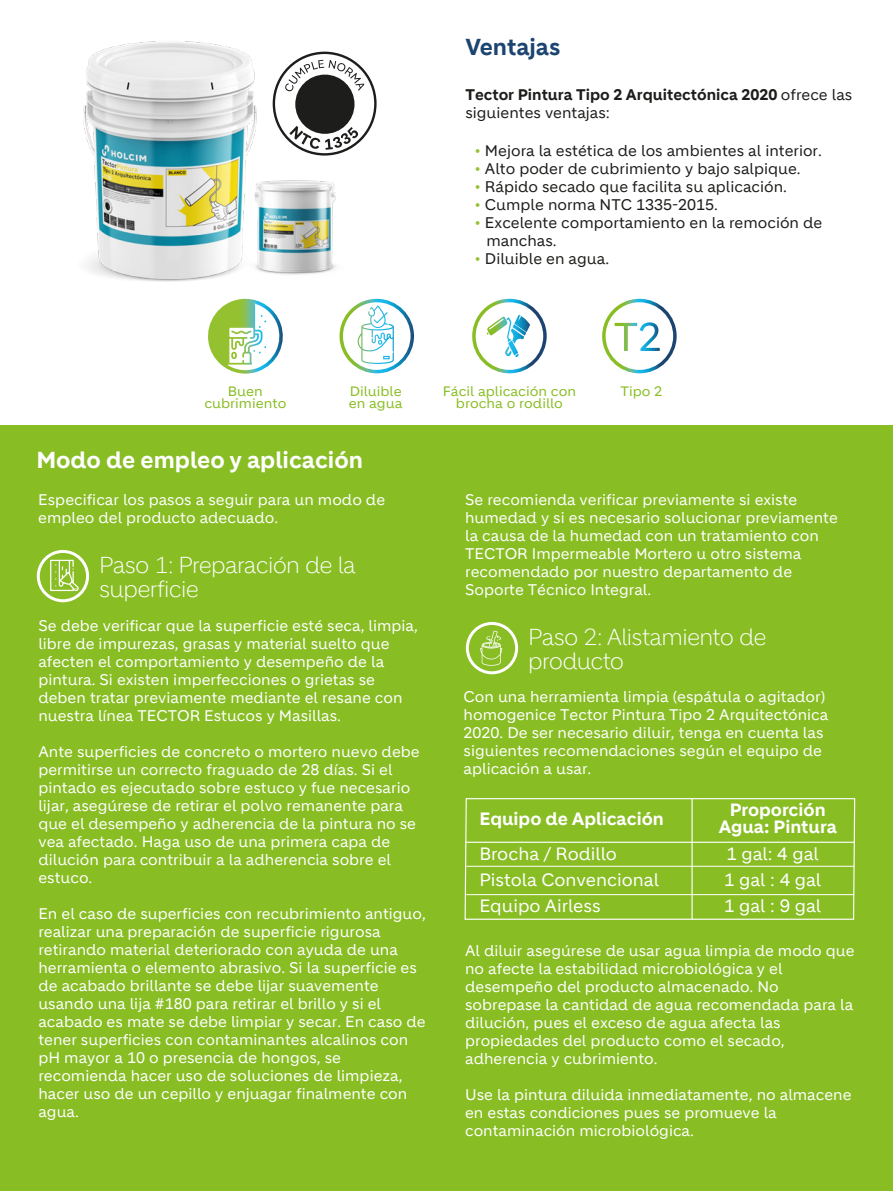
<style>
.page{position:relative;width:893px;height:1191px;background:#fff}
.page>*{position:absolute;margin:0;border:0;box-sizing:border-box;transform-origin:0 0}
.t1{font:300 22.5px/24px "Holcim Headline";color:#fff}
.t2{font:700 22.5px "Holcim";color:#fff}
.t3{font:700 22.5px "Holcim";color:#1c4470}
.t4{font:17.4px/26.1px "Holcim";color:#fff}
.t5{font:700 17.4px/17.4px "Holcim";color:#fff;text-align:center}
.t6{font:15px/18px "Holcim";color:#fff}
.t7{font:15px/18px "Holcim";color:#1d1d1b}
.t8{font:700 15px/18px "Holcim";color:#1d1d1b}
.t9{font:13.35px/12.6px "Holcim";color:#88bd24;text-align:center}
.s1{font-weight:400}
.s2{color:#95c230}
</style>
<div class="page">
<img style="left:83px;top:41px;width:190px;height:241px">
<img style="left:250px;top:177px;width:86px;height:104px">
<svg style="left:339px;top:299px;width:75px;height:74px"></svg>
<svg style="left:472px;top:299px;width:75px;height:74px"></svg>
<svg style="left:602px;top:299px;width:75px;height:74px"></svg>
<svg style="left:208px;top:299px;width:75px;height:74px"></svg>
<div style="left:295px;top:75px;width:59px;height:59px;background:#1d1d1b;border-radius:50%"></div>
<div style="left:273px;top:52px;width:104px;height:104px;border:2px solid #1d1d1b;border-radius:50%"></div>
<svg style="left:289px;top:126px;width:69px;height:24px"></svg>
<svg style="left:285px;top:60px;width:79px;height:31px"></svg>
<div style="left:0;top:425px;width:893px;height:766px;background:#88bd24"></div>
<div style="left:466px;top:622px;width:52px;height:52px;border:3px solid #fff;border-radius:50%"></div>
<div style="left:37px;top:550px;width:52px;height:52px;border:3px solid #fff;border-radius:50%"></div>
<svg style="left:480px;top:630px;width:22px;height:36px"></svg>
<svg style="left:50px;top:560px;width:29px;height:31px"></svg>
<svg style="left:464px;top:798px;width:392px;height:122px"></svg>
<hr style="left:466px;top:841px;width:389px;height:2px;background:#fff">
<hr style="left:466px;top:866px;width:388px;height:1px;background:#fff">
<hr style="left:466px;top:894px;width:388px;height:1px;background:#fff">
<hr style="left:691px;top:798px;width:2px;height:121px;background:#fff">
<h1 class="t3" style="left:465px;top:34px;width:96px">Ventajas</h1>
<p class="t8" style="left:465px;top:86px;width:388px">Tector Pintura Tipo 2 Arquitectónica 2020 <span class="s1">ofrece las siguientes ventajas:</span></p>
<p class="t7" style="left:474px;top:142px;width:349px"><span class="s2">•</span> Mejora la estética de los ambientes al interior.</p>
<p class="t7" style="left:474px;top:160px;width:328px"><span class="s2">•</span> Alto poder de cubrimiento y bajo salpique.</p>
<p class="t7" style="left:474px;top:178px;width:314px"><span class="s2">•</span> Rápido secado que facilita su aplicación.</p>
<p class="t7" style="left:474px;top:196px;width:245px"><span class="s2">•</span> Cumple norma NTC 1335-2015.</p>
<p class="t7" style="left:486px;top:214px;width:337px;text-indent:-12px"><span class="s2">•</span> Excelente comportamiento en la remoción de manchas.</p>
<p class="t7" style="left:474px;top:250px;width:136px"><span class="s2">•</span> Diluible en agua.</p>
<p class="t9" style="left:204px;top:384px;width:84px">Buen cubrimiento</p>
<p class="t9" style="left:443px;top:384px;width:135px">Fácil aplicación con brocha o rodillo</p>
<p class="t9" style="left:621px;top:384px;width:43px">Tipo 2</p>
<p class="t9" style="left:349px;top:384px;width:55px;text-align:left">Diluible en agua</p>
<h1 class="t2" style="left:36px;top:446px;width:328px">Modo de empleo y aplicación</h1>
<p class="t6" style="left:38px;top:491px;width:348px">Especificar los pasos a seguir para un modo de empleo del producto adecuado.</p>
<h1 class="t1" style="left:100px;top:552px;width:258px">Paso 1: Preparación de la superficie</h1>
<p class="t6" style="left:38px;top:616px;width:381px">Se debe verificar que la superficie esté seca, limpia, libre de impurezas, grasas y material suelto que afecten el comportamiento y desempeño de la pintura. Si existen imperfecciones o grietas se deben tratar previamente mediante el resane con nuestra línea TECTOR Estucos y Masillas.</p>
<p class="t6" style="left:38px;top:742px;width:383px">Ante superficies de concreto o mortero nuevo debe permitirse un correcto fraguado de 28 días. Si el pintado es ejecutado sobre estuco y fue necesario lijar, asegúrese de retirar el polvo remanente para que el desempeño y adherencia de la pintura no se vea afectado. Haga uso de una primera capa de dilución para contribuir a la adherencia sobre el estuco.</p>
<p class="t6" style="left:38px;top:904px;width:389px">En el caso de superficies con recubrimiento antiguo, realizar una preparación de superficie rigurosa retirando material deteriorado con ayuda de una herramienta o elemento abrasivo. Si la superficie es de acabado brillante se debe lijar suavemente usando una lija #180 para retirar el brillo y si el acabado es mate se debe limpiar y secar. En caso de tener superficies con contaminantes alcalinos con pH mayor a 10 o presencia de hongos, se recomienda hacer uso de soluciones de limpieza, hacer uso de un cepillo y enjuagar finalmente con agua.</p>
<p class="t6" style="left:465px;top:491px;width:374px">Se recomienda verificar previamente si existe humedad y si es necesario solucionar previamente la causa de la humedad con un tratamiento con TECTOR Impermeable Mortero u otro sistema recomendado por nuestro departamento de Soporte Técnico Integral.</p>
<h1 class="t1" style="left:529px;top:624px;width:239px">Paso 2: Alistamiento de producto</h1>
<p class="t6" style="left:464px;top:688px;width:366px">Con una herramienta limpia (espátula o agitador) homogenice Tector Pintura Tipo 2 Arquitectónica 2020. De ser necesario diluir, tenga en cuenta las siguientes recomendaciones según el equipo de aplicación a usar.</p>
<p class="t5" style="left:479px;top:810px;width:186px">Equipo de Aplicación</p>
<p class="t5" style="left:719px;top:801px;width:119px">Proporción<br>Agua: Pintura</p>
<p class="t4" style="left:479px;top:840px;width:181px">Brocha / Rodillo<br>Pistola Convencional<br>Equipo Airless</p>
<p class="t4" style="left:724px;top:840px;width:99px">1 gal: 4 gal<br>1 gal : 4 gal<br>1 gal : 9 gal</p>
<p class="t6" style="left:465px;top:941px;width:391px">Al diluir asegúrese de usar agua limpia de modo que no afecte la estabilidad microbiológica y el desempeño del producto almacenado. No sobrepase la cantidad de agua recomendada para la dilución, pues el exceso de agua afecta las propiedades del producto como el secado, adherencia y cubrimiento.</p>
<p class="t6" style="left:465px;top:1085px;width:388px">Use la pintura diluida inmediatamente, no almacene en estas condiciones pues se promueve la contaminación microbiológica.</p>
</div>
